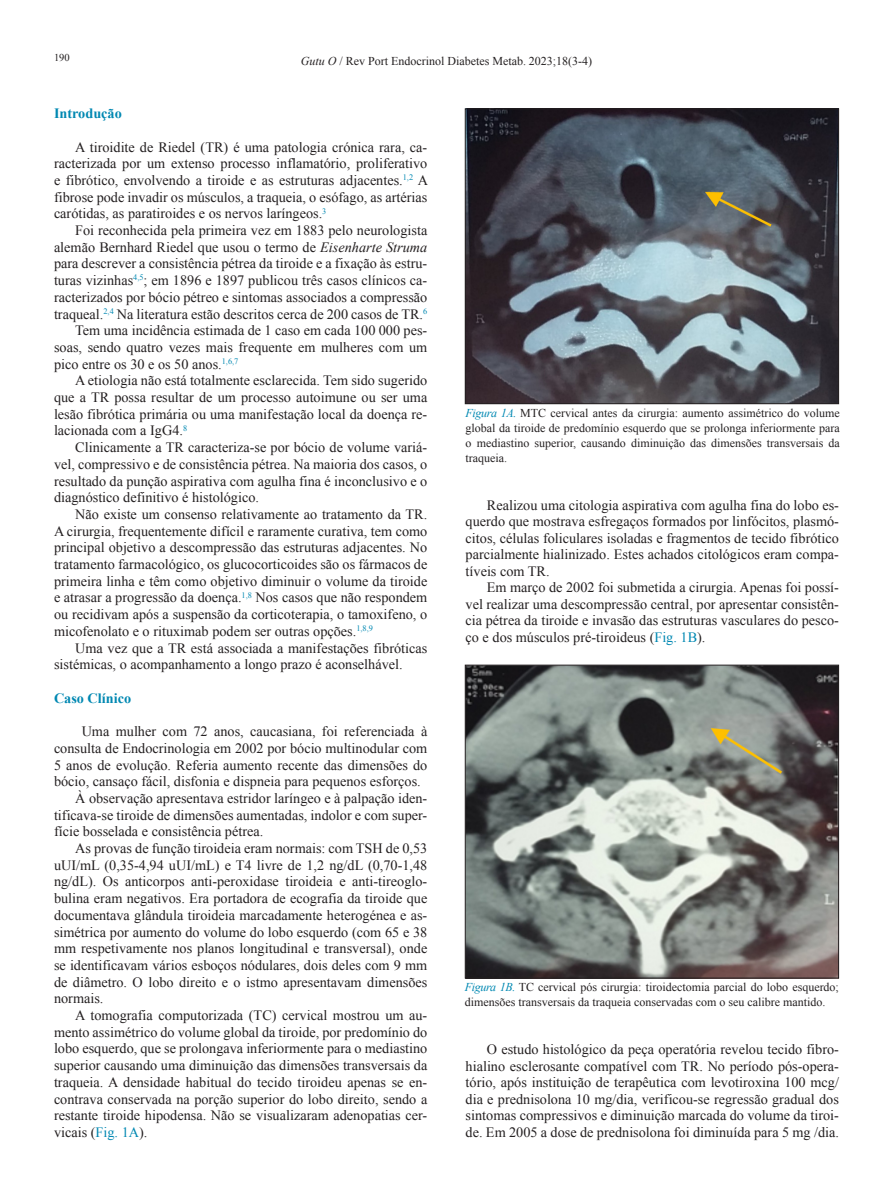
<style>
.page{position:relative;width:893px;height:1191px;background:#fff}
.page>*{position:absolute;margin:0;border:0;box-sizing:border-box;transform-origin:0 0}
.Artigo_-_texto_norma{font:14.25px/16.6px "Times New Roman";color:#231f20;text-align:justify}
.Artigos_-_titulo_1{font:700 14.25px "Times New Roman";color:#0088b2}
.t1{font:12px/15px "Times New Roman";color:#231f20;text-align:justify}
.t2{font:10.5px "Times New Roman";color:#231f20}
.s1{font-style:italic}
.s2{color:#0088b2}
.s3{font-style:italic;color:#0088b2}
</style>
<div class="page">
<img style="left:467px;top:110px;width:370px;height:292px">
<div style="left:465px;top:108px;width:374px;height:296px;border:1px solid #231f20"></div>
<img style="left:467px;top:667px;width:370px;height:309px">
<div style="left:465px;top:665px;width:374px;height:313px;border:1px solid #231f20"></div>
<p class="t2" style="left:54px;top:52px;width:17px">190</p>
<p class="t1" style="left:301px;top:54px;width:293px"><span class="s1">Gutu O</span> / Rev Port Endocrinol Diabetes Metab. 2023;18(3-4)</p>
<p class="Artigos_-_titulo_1" style="left:54px;top:105px;width:69px">Introdução</p>
<p class="Artigo_-_texto_norma" style="left:54px;top:138px;width:376px;text-indent:21px">A tiroidite de Riedel (TR) é uma patologia crónica rara, ca&shy;racterizada por um extenso processo inflamatório, proliferativo e fibrótico, envolvendo a tiroide e as estruturas adjacentes.<sup>1,2</sup> A fibrose pode invadir os músculos, a traqueia, o esófago, as artérias carótidas, as paratiroides e os nervos laríngeos.<sup>3</sup></p>
<p class="Artigo_-_texto_norma" style="left:54px;top:222px;width:375px;text-indent:21px">Foi reconhecida pela primeira vez em 1883 pelo neurologista alemão Bernhard Riedel que usou o termo de <span class="s1">Eisenharte Struma </span>para descrever a consistência pétrea da tiroide e a fixação às estru&shy;turas vizinhas<sup>4,5</sup>; em 1896 e 1897 publicou três casos clínicos ca&shy;racterizados por bócio pétreo e sintomas associados a compressão traqueal.<sup>2,4</sup> Na literatura estão descritos cerca de 200 casos de TR.<sup>6</sup></p>
<p class="Artigo_-_texto_norma" style="left:54px;top:322px;width:375px;text-indent:21px">Tem uma incidência estimada de 1 caso em cada 100 000 pes&shy;soas, sendo quatro vezes mais frequente em mulheres com um pico entre os 30 e os 50 anos.<sup>1,6,7</sup></p>
<p class="Artigo_-_texto_norma" style="left:54px;top:372px;width:375px;text-indent:21px">A etiologia não está totalmente esclarecida. Tem sido sugerido que a TR possa resultar de um processo autoimune ou ser uma lesão fibrótica primária ou uma manifestação local da doença re&shy;lacionada com a IgG4.<sup>8</sup></p>
<p class="Artigo_-_texto_norma" style="left:54px;top:439px;width:375px;text-indent:21px">Clinicamente a TR caracteriza-se por bócio de volume variá&shy;vel, compressivo e de consistência pétrea. Na maioria dos casos, o resultado da punção aspirativa com agulha fina é inconclusivo e o diagnóstico definitivo é histológico.</p>
<p class="Artigo_-_texto_norma" style="left:54px;top:505px;width:375px;text-indent:21px">Não existe um consenso relativamente ao tratamento da TR.<br>A cirurgia, frequentemente difícil e raramente curativa, tem como principal objetivo a descompressão das estruturas adjacentes. No tratamento farmacológico, os glucocorticoides são os fármacos de primeira linha e têm como objetivo diminuir o volume da tiroide e atrasar a progressão da doença.<sup>1,8</sup> Nos casos que não respondem ou recidivam após a suspensão da corticoterapia, o tamoxifeno, o micofenolato e o rituximab podem ser outras opções.<sup>1,8,9</sup></p>
<p class="Artigo_-_texto_norma" style="left:54px;top:639px;width:375px;text-indent:21px">Uma vez que a TR está associada a manifestações fibróticas sistémicas, o acompanhamento a longo prazo é aconselhável.</p>
<p class="Artigos_-_titulo_1" style="left:54px;top:689px;width:79px">Caso Clínico</p>
<p class="Artigo_-_texto_norma" style="left:54px;top:723px;width:375px;text-indent:28px">Uma mulher com 72 anos, caucasiana, foi referenciada à consulta de Endocrinologia em 2002 por bócio multinodular com 5 anos de evolução. Referia aumento recente das dimensões do bócio, cansaço fácil, disfonia e dispneia para pequenos esforços.</p>
<p class="Artigo_-_texto_norma" style="left:54px;top:789px;width:375px;text-indent:21px">À observação apresentava estridor laríngeo e à palpação iden&shy;tificava-se tiroide de dimensões aumentadas, indolor e com super&shy;fície bosselada e consistência pétrea.</p>
<p class="Artigo_-_texto_norma" style="left:54px;top:839px;width:375px;text-indent:21px">As provas de função tiroideia eram normais: com TSH de 0,53 uUI/mL (0,35-4,94 uUI/mL) e T4 livre de 1,2 ng/dL (0,70-1,48 ng/dL). Os anticorpos anti-peroxidase tiroideia e anti-tireoglo&shy;bulina eram negativos. Era portadora de ecografia da tiroide que documentava glândula tiroideia marcadamente heterogénea e as&shy;simétrica por aumento do volume do lobo esquerdo (com 65 e 38 mm respetivamente nos planos longitudinal e transversal), onde se identificavam vários esboços nódulares, dois deles com 9 mm de diâmetro. O lobo direito e o istmo apresentavam dimensões normais.</p>
<p class="Artigo_-_texto_norma" style="left:54px;top:1006px;width:375px;text-indent:21px">A tomografia computorizada (TC) cervical mostrou um au&shy;mento assimétrico do volume global da tiroide, por predomínio do lobo esquerdo, que se prolongava inferiormente para o mediastino superior causando uma diminuição das dimensões transversais da traqueia. A densidade habitual do tecido tiroideu apenas se en&shy;contrava conservada na porção superior do lobo direito, sendo a restante tiroide hipodensa. Não se visualizaram adenopatias cer&shy;vicais (<span class="s2">Fig. 1A</span>).</p>
<p class="t1" style="left:466px;top:405px;width:376px"><span class="s3">Figura 1A.</span> MTC cervical antes da cirurgia: aumento assimétrico do volume global da tiroide de predomínio esquerdo que se prolonga inferiormente para o mediastino superior, causando diminuição das dimensões transversais da traqueia.</p>
<p class="Artigo_-_texto_norma" style="left:466px;top:496px;width:375px;text-indent:21px">Realizou uma citologia aspirativa com agulha fina do lobo es&shy;querdo que mostrava esfregaços formados por linfócitos, plasmó&shy;citos, células foliculares isoladas e fragmentos de tecido fibrótico parcialmente hialinizado. Estes achados citológicos eram compa&shy;tíveis com TR.</p>
<p class="Artigo_-_texto_norma" style="left:466px;top:579px;width:375px;text-indent:21px">Em março de 2002 foi submetida a cirurgia. Apenas foi possí&shy;vel realizar uma descompressão central, por apresentar consistên&shy;cia pétrea da tiroide e invasão das estruturas vasculares do pesco&shy;ço e dos músculos pré-tiroideus (<span class="s2">Fig. 1B</span>).</p>
<p class="t1" style="left:465px;top:979px;width:376px"><span class="s3">Figura 1B.</span> TC cervical pós cirurgia: tiroidectomia parcial do lobo esquerdo; dimensões transversais da traqueia conservadas com o seu calibre mantido.</p>
<p class="Artigo_-_texto_norma" style="left:466px;top:1041px;width:375px;text-indent:21px">O estudo histológico da peça operatória revelou tecido fibro&shy;hialino esclerosante compatível com TR. No período pós-opera&shy;tório, após instituição de terapêutica com levotiroxina 100 mcg/ dia e prednisolona 10 mg/dia, verificou-se regressão gradual dos sintomas compressivos e diminuição marcada do volume da tiroi&shy;de. Em 2005 a dose de prednisolona foi diminuída para 5 mg /dia.</p>
</div>
